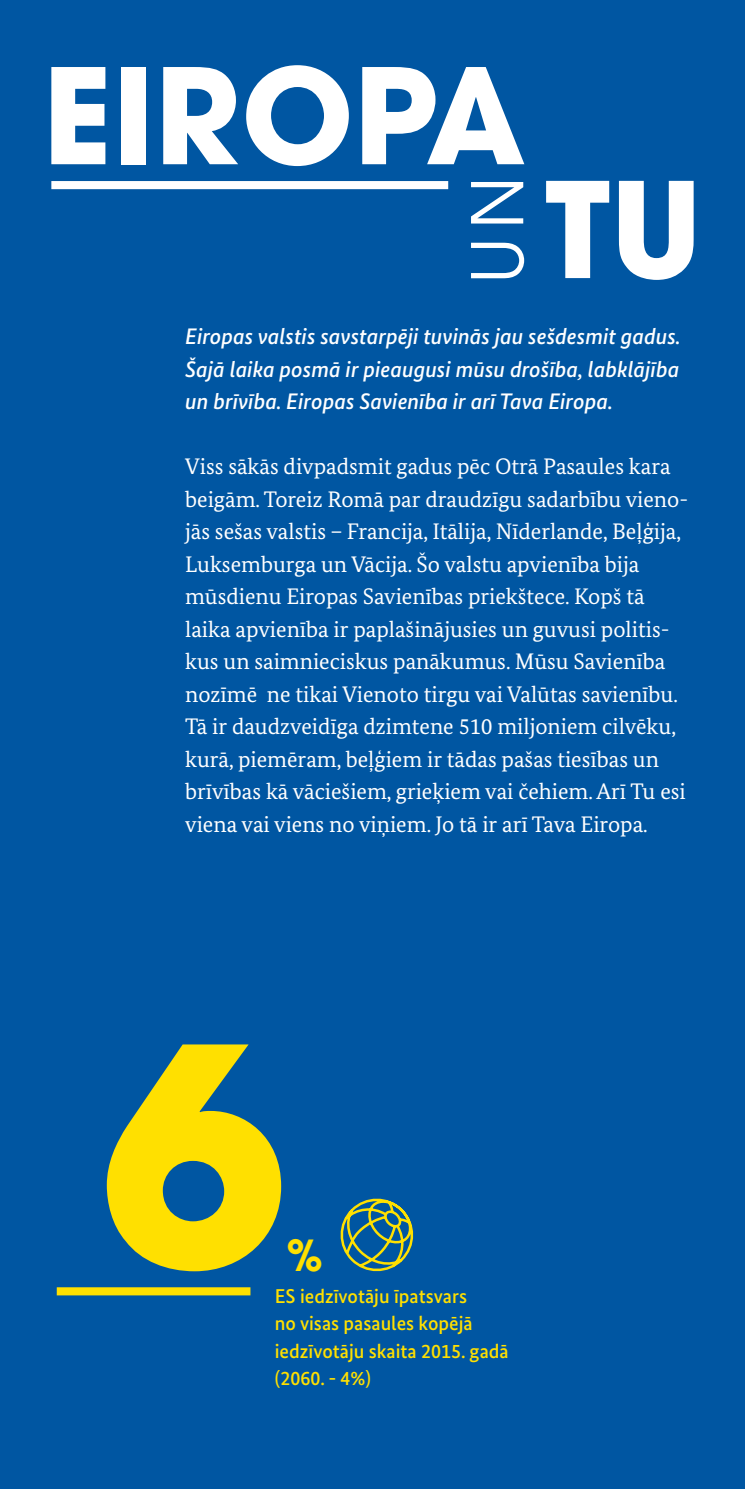
<style>
.page{position:relative;width:745px;height:1489px;background:#fff}
.page>*{position:absolute;margin:0;border:0;box-sizing:border-box;transform-origin:0 0}
.t1{font:700 300.75px "Avant Garde";color:#ffe000}
.t2{font:700 131.25px "Avant Garde";color:#fff}
.t3{font:70.5px "Avant Garde";color:#fff}
.t4{font:700 42.5px "Avant Garde";color:#ffe000}
.t5{font:22.5px/32.5px "Bundes Serif";color:#fff}
.t6{font:italic 500 22.5px/32.5px "Bundes Sans";color:#fff;text-align:justify}
.t7{font:500 20px/27.5px "Bundes Sans";color:#ffe000}
</style>
<div class="page">
<div style="left:0;top:0;width:744px;height:1488px;background:#0056a2"></div>
<div style="left:57px;top:1287px;width:193px;height:8px;background:#ffe000"></div>
<svg style="left:340px;top:1198px;width:74px;height:74px"></svg>
<div style="left:51px;top:181px;width:397px;height:8px;background:#fff"></div>
<h2 class="t2" style="left:43px;top:31px;width:484px">EIROPA</h2>
<h3 class="t3" style="left:453px;top:283px;width:108px;rotate:-90deg">UN</h3>
<h2 class="t2" style="left:544px;top:144px;width:159px">TU</h2>
<p class="t6" style="left:185px;top:320px;width:497px">Eiropas valstis savstarpēji tuvinās jau sešdesmit gadus.<br>Šajā laika posmā ir pieaugusi mūsu drošība, labklājība un brīvība. Eiropas Savienība ir arī Tava Eiropa.</p>
<p class="t5" style="left:185px;top:450px;width:504px">Viss sākās divpadsmit gadus pēc Otrā Pasaules kara beigām. Toreiz Romā par draudzīgu sadarbību vieno&shy;jās sešas valstis – Francija, Itālija, Nīderlande, Beļģija, Luksemburga un Vācija. Šo valstu apvienība bija mūsdienu Eiropas Savienības priekštece. Kopš tā laika apvienība ir paplašinājusies un guvusi politis&shy;kus un saimnieciskus panākumus. Mūsu Savienība nozīmē ne tikai Vienoto tirgu vai Valūtas savienību.<br>Tā ir daudzveidīga dzimtene 510 miljoniem cilvēku, kurā, piemēram, beļģiem ir tādas pašas tiesības un brīvības kā vāciešiem, grieķiem vai čehiem. Arī Tu esi viena vai viens no viņiem. Jo tā ir arī Tava Eiropa.</p>
<h1 class="t1" style="left:100px;top:961px;width:187px">6</h1>
<h3 class="t4" style="left:286px;top:1227px;width:38px">%</h3>
<p class="t7" style="left:275px;top:1281px;width:235px">ES iedzīvotāju īpatsvars<br>no visas pasaules kopējā iedzīvotāju skaita 2015. gadā (2060. - 4%)</p>
</div>
